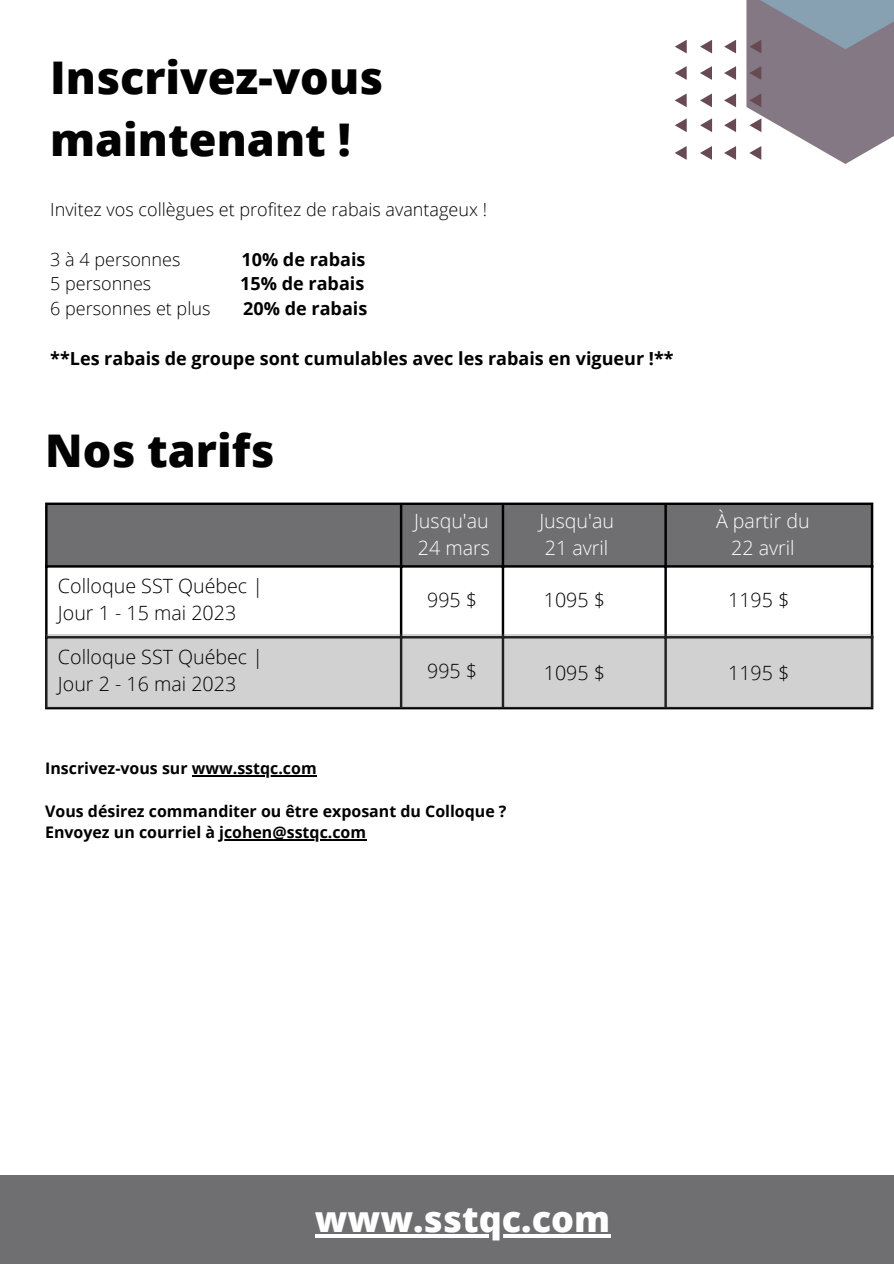
<style>
.page{position:relative;width:894px;height:1264px;background:#fff}
.page>*{position:absolute;margin:0;border:0;box-sizing:border-box;transform-origin:0 0}
.t1{font:800 45px/61.9px "Open Sans";color:#020202}
.t2{font:800 36px "Open Sans";color:#fff}
.t3{font:300 19.65px/27px "Open Sans";color:#000}
.t4{font:300 19.65px/27px "Open Sans";color:#fff}
.t5{font:700 18px "Open Sans";color:#000}
.t6{font:300 18px "Open Sans";color:#000}
.t7{font:700 15.9px/21.5px "Open Sans";color:#000}
.s1{color:#000}
</style>
<div class="page">
<hr style="left:0;top:1260px;width:893px;height:3px;background:#6f6f72">
<div style="left:0;top:1175px;width:893px;height:85px;background:#6f6f72"></div>
<hr style="left:192px;top:775px;width:124px;height:1px;background:#000">
<hr style="left:219px;top:839px;width:147px;height:1px;background:#000">
<hr style="left:315px;top:1234px;width:295px;height:3px;background:#fff">
<svg style="left:675px;top:146px;width:11px;height:14px"></svg>
<svg style="left:675px;top:119px;width:11px;height:13px"></svg>
<svg style="left:675px;top:94px;width:11px;height:13px"></svg>
<svg style="left:675px;top:66px;width:11px;height:14px"></svg>
<svg style="left:675px;top:40px;width:11px;height:13px"></svg>
<svg style="left:700px;top:146px;width:11px;height:14px"></svg>
<svg style="left:700px;top:119px;width:11px;height:13px"></svg>
<svg style="left:700px;top:94px;width:11px;height:13px"></svg>
<svg style="left:700px;top:66px;width:11px;height:14px"></svg>
<svg style="left:700px;top:40px;width:11px;height:13px"></svg>
<svg style="left:724px;top:146px;width:11px;height:13px"></svg>
<svg style="left:724px;top:119px;width:11px;height:13px"></svg>
<svg style="left:724px;top:94px;width:11px;height:13px"></svg>
<svg style="left:724px;top:67px;width:11px;height:13px"></svg>
<svg style="left:724px;top:40px;width:11px;height:13px"></svg>
<svg style="left:746px;top:0;width:147px;height:164px;background:#96919d"></svg>
<div style="left:48px;top:505px;width:822px;height:60px;background:#6f6f72"></div>
<hr style="left:45px;top:505px;width:3px;height:202px;background:#000">
<hr style="left:400px;top:505px;width:2px;height:202px;background:#000">
<hr style="left:501px;top:505px;width:3px;height:202px;background:#000">
<hr style="left:664px;top:505px;width:2px;height:202px;background:#000">
<hr style="left:870px;top:505px;width:3px;height:202px;background:#000">
<hr style="left:45px;top:502px;width:828px;height:3px;background:#000">
<hr style="left:45px;top:565px;width:828px;height:2px;background:#000">
<hr style="left:45px;top:707px;width:828px;height:2px;background:#000">
<svg style="left:47px;top:634px;width:826px;height:74px;background:#c6c6c7"></svg>
<h1 class="t1" style="left:50px;top:45px;width:334px">Inscr<span class="s1">ivez-vous </span>maintenant !</h1>
<p class="t6" style="left:50px;top:197px;width:438px">Invitez vos collègues et profitez de rabais avantageux !</p>
<p class="t6" style="left:50px;top:247px;width:132px">3 à 4 personnes</p>
<p class="t5" style="left:241px;top:246px;width:126px">10% de rabais</p>
<p class="t6" style="left:50px;top:271px;width:103px">5 personnes</p>
<p class="t5" style="left:240px;top:271px;width:126px">15% de rabais</p>
<p class="t6" style="left:50px;top:296px;width:162px">6 personnes et plus</p>
<p class="t5" style="left:243px;top:296px;width:126px">20% de rabais</p>
<p class="t5" style="left:50px;top:345px;width:625px">**Les rabais de groupe sont cumulables avec les rabais en vigueur !**</p>
<h1 class="t1" style="left:45px;top:417px;width:231px">Nos tarifs</h1>
<p class="t3" style="left:58px;top:572px;width:206px">Colloque SST Québec |<br>Jour 1 - 15 mai 2023</p>
<p class="t3" style="left:58px;top:643px;width:206px">Colloque SST Québec |<br>Jour 2 - 16 mai 2023</p>
<p class="t4" style="left:414px;top:507px;width:77px">Jusqu'au<br>24 mars</p>
<p class="t4" style="left:539px;top:507px;width:76px">Jusqu'au<br>21 avril</p>
<p class="t4" style="left:715px;top:507px;width:95px;text-align:center">À partir du<br>22 avril</p>
<p class="t3" style="left:427px;top:585px;width:51px">995 $</p>
<p class="t3" style="left:728px;top:585px;width:63px">1195 $</p>
<p class="t3" style="left:543px;top:585px;width:63px">1095 $</p>
<p class="t3" style="left:427px;top:656px;width:51px">995 $</p>
<p class="t3" style="left:543px;top:658px;width:63px">1095 $</p>
<p class="t3" style="left:728px;top:658px;width:63px">1195 $</p>
<p class="t7" style="left:45px;top:757px;width:273px">Inscrivez-vous sur www.sstqc.com</p>
<p class="t7" style="left:45px;top:800px;width:463px">Vous désirez commanditer ou être exposant du Colloque ?<br>Envoyez un courriel à jcohen@sstqc.com</p>
<h2 class="t2" style="left:315px;top:1191px;width:297px">www.sstqc.com</h2>
</div>
